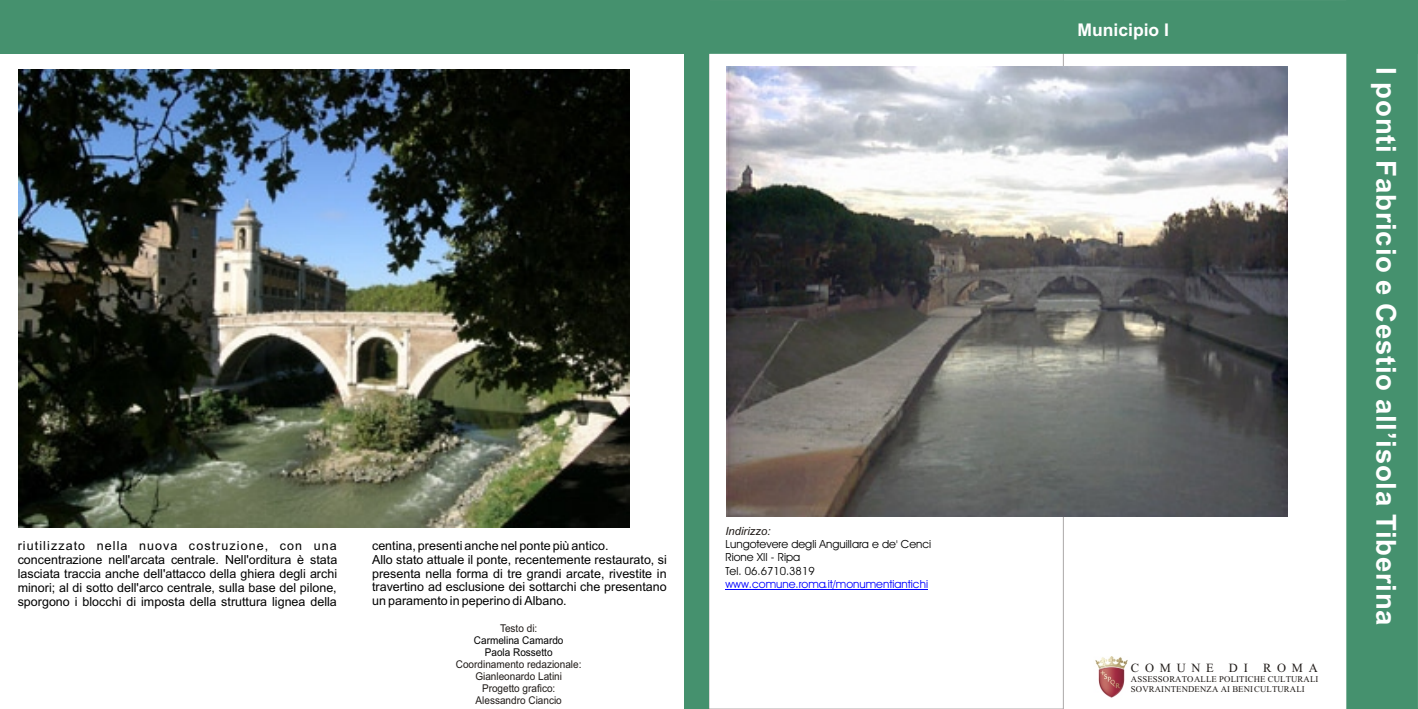
<style>
.page{position:relative;width:1418px;height:709px;background:#fff}
.page>*{position:absolute;margin:0;border:0;box-sizing:border-box;transform-origin:0 0}
.t1{font:700 27.5px "Arial";letter-spacing:.03em;color:#fff}
.t2{font:700 17.5px "Arial";color:#fff}
.t3{font:12.5px/14px "Arial";color:#000;text-align:justify}
.t4{font:12.5px "Times New Roman";letter-spacing:.46em;color:#1f1a17}
.t5{font:11.25px/13.5px "Avant Garde Bk BT";color:#000}
.t6{font:11.25px "Avant Garde Bk BT";color:#00f}
.t7{font:italic 11.25px "Arial";color:#1f1a17}
.t8{font:10.75px/12px "Arial";color:#1f1a17;text-align:center;scale:.93 1}
.t9{font:10.75px/12px "Arial";color:#000;text-align:center;scale:.93 1}
.t10{font:8.75px/9.8px "Times New Roman";letter-spacing:.015em;color:#1f1a17}
</style>
<div class="page">
<div style="left:709px;top:0;width:708px;height:53px;background:#45916e"></div>
<div style="left:1346px;top:0;width:71px;height:709px;background:#45916e;border:1px solid #45916e"></div>
<hr style="left:725px;top:589px;width:203px;height:1px;background:#00f">
<div style="left:0;top:0;width:709px;height:53px;background:#45916e"></div>
<div style="left:684px;top:0;width:25px;height:709px;background:#45916e"></div>
<img style="left:1095px;top:656px;width:33px;height:42px">
<img style="left:726px;top:67px;width:562px;height:449px">
<img style="left:19px;top:69px;width:610px;height:458px">
<p class="t3" style="left:18px;top:540px;width:321px">riutilizzato nella nuova costruzione, con una concentrazione nell'arcata centrale. Nell'orditura è stata lasciata traccia anche dell'attacco della ghiera degli archi minori; al di sotto dell'arco centrale, sulla base del pilone, sporgono i blocchi di imposta della struttura lignea della</p>
<p class="t3" style="left:372px;top:539px;width:296px;text-align:left">centina, presenti anche nel ponte più antico.<br>Allo stato attuale il ponte, recentemente restaurato, si presenta nella forma di tre grandi arcate, rivestite in travertino ad esclusione dei sottarchi che presentano un paramento in peperino di Albano.</p>
<p class="t8" style="left:500px;top:623px;width:42px">Testo di:</p>
<p class="t8" style="left:456px;top:659px;width:137px">Coordinamento redazionale:<br>Gianleonardo Latini<br>Progetto grafico:<br>Alessandro Ciancio</p>
<p class="t9" style="left:474px;top:635px;width:98px">Carmelina Camardo<br>Paola Rossetto</p>
<p class="t7" style="left:725px;top:526px;width:47px">Indirizzo:</p>
<p class="t5" style="left:725px;top:538px;width:207px">Lungotevere degli Anguillara e de' Cenci<br>Rione XII - Ripa<br>Tel. 06.6710.3819</p>
<p class="t6" style="left:725px;top:580px;width:204px">www.comune.roma.it/monumentiantichi</p>
<h2 class="t2" style="left:1077px;top:23px;width:93px">Municipio I</h2>
<p class="t4" style="left:1131px;top:663px;width:188px">COMUNE DI ROMA</p>
<p class="t10" style="left:1131px;top:675px;width:189px">ASSESSORATO ALLE POLITICHE CULTURALI<br>SOVRAINTENDENZA AI BENI CULTURALI</p>
<h1 class="t1" style="left:1396px;top:67px;width:560px;rotate:90deg">I ponti Fabricio e Cestio all’isola Tiberina</h1>
</div>
